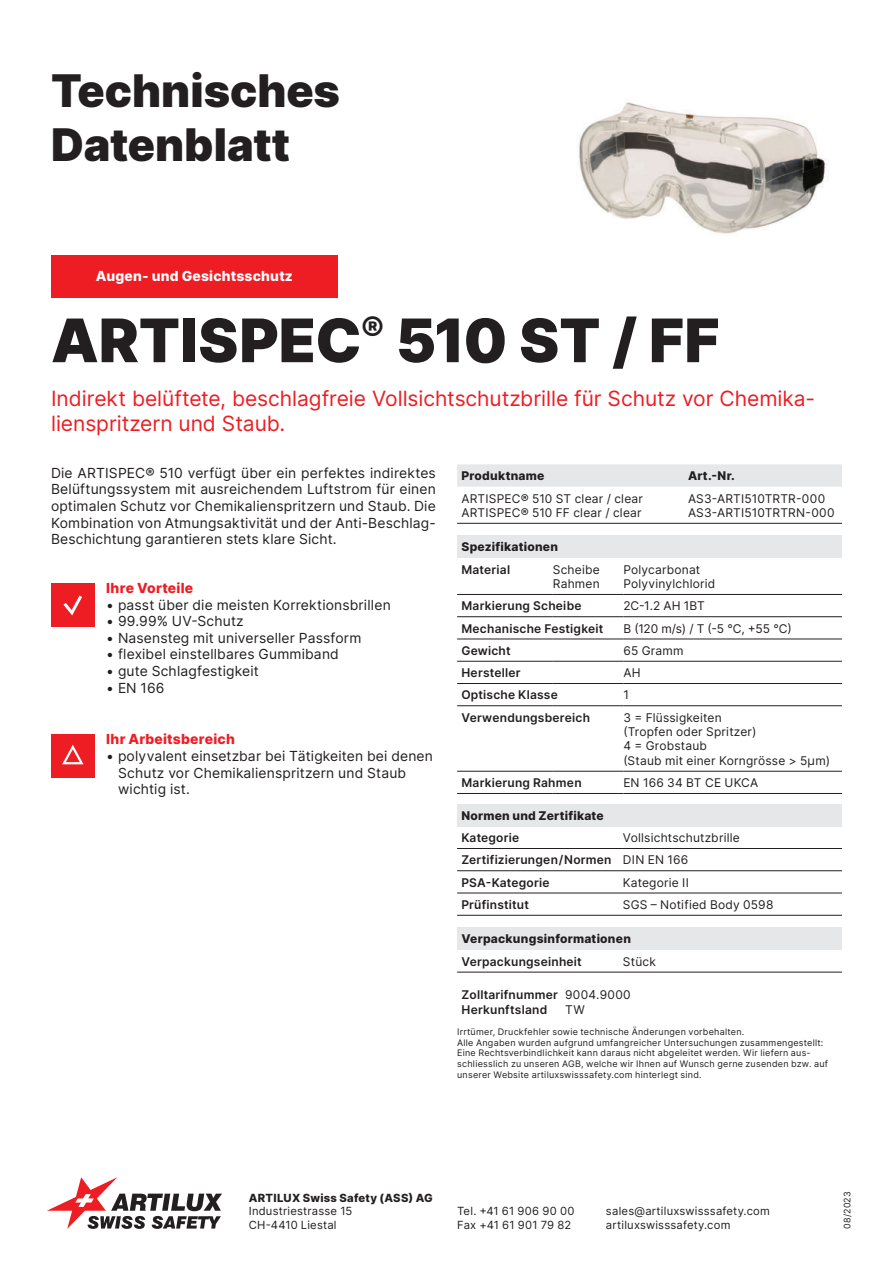
<style>
.page{position:relative;width:893px;height:1263px;background:#fff}
.page>*{position:absolute;margin:0;border:0;box-sizing:border-box;transform-origin:0 0}
.t1{font:900 60px "Inter";color:#231f20}
.t2{font:900 45px/54px "Inter";color:#231f20}
.t3{font:21px/25.2px "Inter";color:#ee1d23}
.t4{font:13.8px/16.6px "Inter";letter-spacing:.01em;color:#231f20;text-align:justify}
.t5{font:800 13.8px "Inter";letter-spacing:.015em;color:#ee1d23}
.t6{font:800 13.8px "Inter";letter-spacing:.015em;color:#fff}
.t7{font:12px/14.4px "Inter";letter-spacing:.015em;color:#231f20}
.t8{font:600 12px/22.2px "Inter";letter-spacing:.02em;color:#231f20}
.t9{font:800 12px "Inter";letter-spacing:.02em;color:#231f20}
.t10{font:11.25px/13.5px "Inter";letter-spacing:.02em;color:#231f20}
.t11{font:800 11.25px "Inter";letter-spacing:.025em;color:#231f20}
.t12{font:9px/10.8px "Inter";letter-spacing:.03em;color:#231f20}
.s1{font-weight:400}
</style>
<div class="page">
<svg style="left:47px;top:1177px;width:174px;height:52px"></svg>
<div style="left:51px;top:255px;width:287px;height:43px;background:#ee1d23"></div>
<div style="left:51px;top:583px;width:44px;height:43px;background:#ee1d23"></div>
<svg style="left:63px;top:595px;width:19px;height:21px"></svg>
<div style="left:51px;top:734px;width:44px;height:44px;background:#ee1d23"></div>
<svg style="left:62px;top:745px;width:22px;height:19px"></svg>
<div style="left:457px;top:464px;width:385px;height:23px;background:#e6e7e9"></div>
<hr style="left:457px;top:523px;width:231px;height:1px;background:#231f20">
<hr style="left:688px;top:523px;width:154px;height:1px;background:#231f20">
<div style="left:457px;top:535px;width:385px;height:23px;background:#e6e7e9"></div>
<hr style="left:457px;top:594px;width:96px;height:1px;background:#231f20">
<hr style="left:553px;top:594px;width:70px;height:1px;background:#231f20">
<hr style="left:623px;top:594px;width:219px;height:1px;background:#231f20">
<hr style="left:457px;top:616px;width:96px;height:1px;background:#231f20">
<hr style="left:553px;top:616px;width:70px;height:1px;background:#231f20">
<hr style="left:623px;top:616px;width:219px;height:1px;background:#231f20">
<hr style="left:457px;top:639px;width:96px;height:1px;background:#231f20">
<hr style="left:553px;top:639px;width:70px;height:1px;background:#231f20">
<hr style="left:623px;top:639px;width:219px;height:1px;background:#231f20">
<hr style="left:457px;top:661px;width:96px;height:1px;background:#231f20">
<hr style="left:553px;top:661px;width:70px;height:1px;background:#231f20">
<hr style="left:623px;top:661px;width:219px;height:1px;background:#231f20">
<hr style="left:457px;top:683px;width:96px;height:1px;background:#231f20">
<hr style="left:553px;top:683px;width:70px;height:1px;background:#231f20">
<hr style="left:623px;top:683px;width:219px;height:1px;background:#231f20">
<hr style="left:457px;top:705px;width:96px;height:1px;background:#231f20">
<hr style="left:553px;top:705px;width:70px;height:1px;background:#231f20">
<hr style="left:623px;top:705px;width:219px;height:1px;background:#231f20">
<hr style="left:457px;top:771px;width:96px;height:1px;background:#231f20">
<hr style="left:553px;top:771px;width:70px;height:1px;background:#231f20">
<hr style="left:623px;top:771px;width:219px;height:1px;background:#231f20">
<hr style="left:457px;top:793px;width:96px;height:1px;background:#231f20">
<hr style="left:553px;top:793px;width:70px;height:1px;background:#231f20">
<hr style="left:623px;top:793px;width:219px;height:1px;background:#231f20">
<div style="left:457px;top:804px;width:385px;height:22px;background:#e6e7e9"></div>
<hr style="left:457px;top:848px;width:166px;height:1px;background:#231f20">
<hr style="left:623px;top:848px;width:219px;height:1px;background:#231f20">
<hr style="left:457px;top:870px;width:166px;height:1px;background:#231f20">
<hr style="left:623px;top:870px;width:219px;height:1px;background:#231f20">
<hr style="left:457px;top:893px;width:166px;height:1px;background:#231f20">
<hr style="left:623px;top:893px;width:219px;height:1px;background:#231f20">
<hr style="left:457px;top:915px;width:166px;height:1px;background:#231f20">
<hr style="left:623px;top:915px;width:219px;height:1px;background:#231f20">
<div style="left:457px;top:927px;width:385px;height:23px;background:#e6e7e9"></div>
<hr style="left:457px;top:972px;width:166px;height:1px;background:#231f20">
<hr style="left:623px;top:972px;width:219px;height:1px;background:#231f20">
<img style="left:579px;top:102px;width:248px;height:132px">
<h2 class="t2" style="left:51px;top:64px;width:291px">Technisches<br>Datenblatt</h2>
<p class="t6" style="left:96px;top:268px;width:199px">Augen- und Gesichtsschutz</p>
<h1 class="t1" style="left:51px;top:305px;width:670px">ARTISPEC<sup>®</sup> 510 ST / FF</h1>
<h3 class="t3" style="left:51px;top:385px;width:766px">Indirekt belüftete, beschlagfreie Vollsichtschutzbrille für Schutz vor Chemika&shy;lienspritzern und Staub.</h3>
<p class="t4" style="left:51px;top:464px;width:386px">Die ARTISPEC® 510 verfügt über ein perfektes indirektes Belüftungssystem mit ausreichendem Luftstrom für einen optimalen Schutz vor Chemikalienspritzern und Staub. Die Kombination von Atmungsaktivität und der Anti-Beschlag-Beschichtung garantieren stets klare Sicht.</p>
<p class="t5" style="left:106px;top:580px;width:88px">Ihre Vorteile</p>
<p class="t4" style="left:106px;top:596px;width:286px">• passt über die meisten Korrektionsbrillen</p>
<p class="t4" style="left:106px;top:613px;width:139px">• 99.99% UV-Schutz</p>
<p class="t4" style="left:106px;top:629px;width:257px">• Nasensteg mit universeller Passform</p>
<p class="t4" style="left:106px;top:646px;width:234px">• flexibel einstellbares Gummiband</p>
<p class="t4" style="left:106px;top:663px;width:154px">• gute Schlagfestigkeit</p>
<p class="t4" style="left:106px;top:679px;width:60px">• EN 166</p>
<p class="t9" style="left:461px;top:469px;width:85px">Produktname</p>
<p class="t9" style="left:688px;top:467px;width:48px">Art.-Nr.</p>
<p class="t7" style="left:461px;top:491px;width:183px">ARTISPEC® 510 ST clear / clear<br>ARTISPEC® 510 FF clear / clear</p>
<p class="t7" style="left:688px;top:491px;width:148px">AS3-ARTI510TRTR-000<br>AS3-ARTI510TRTRN-000</p>
<p class="t9" style="left:461px;top:540px;width:98px">Spezifikationen</p>
<p class="t8" style="left:461px;top:558px;width:50px">Material</p>
<p class="t7" style="left:553px;top:562px;width:49px">Scheibe<br>Rahmen</p>
<p class="t7" style="left:623px;top:562px;width:94px">Polycarbonat<br>Polyvinylchlorid</p>
<p class="t8" style="left:461px;top:595px;width:122px">Markierung Scheibe</p>
<p class="t7" style="left:623px;top:598px;width:83px">2C-1.2 AH 1BT</p>
<p class="t8" style="left:461px;top:617px;width:143px">Mechanische Festigkeit</p>
<p class="t7" style="left:623px;top:621px;width:170px">B (120 m/s) / T (-5 °C, +55 °C)</p>
<p class="t8" style="left:461px;top:639px;width:51px">Gewicht</p>
<p class="t7" style="left:623px;top:643px;width:62px">65 Gramm</p>
<p class="t8" style="left:461px;top:662px;width:61px">Hersteller</p>
<p class="t7" style="left:623px;top:665px;width:19px">AH</p>
<p class="t8" style="left:461px;top:684px;width:98px">Optische Klasse</p>
<p class="t7" style="left:623px;top:688px;width:7px">1</p>
<p class="t8" style="left:461px;top:706px;width:130px">Verwendungsbereich</p>
<p class="t7" style="left:623px;top:710px;width:208px">3 = Flüssigkeiten<br>(Tropfen oder Spritzer)<br>4 = Grobstaub<br>(Staub mit einer Korngrösse &gt; 5µm)</p>
<p class="t8" style="left:461px;top:772px;width:122px">Markierung Rahmen</p>
<p class="t7" style="left:623px;top:775px;width:136px">EN 166 34 BT CE UKCA</p>
<p class="t9" style="left:461px;top:807px;width:144px">Normen und Zertifikate</p>
<p class="t8" style="left:461px;top:827px;width:59px">Kategorie</p>
<p class="t5" style="left:106px;top:731px;width:130px">Ihr Arbeitsbereich</p>
<p class="t4" style="left:118px;top:748px;width:316px;text-align:left;text-indent:-12px">• polyvalent einsetzbar bei Tätigkeiten bei denen<br>Schutz vor Chemikalienspritzern und Staub wichtig ist.</p>
<p class="t8" style="left:461px;top:827px;width:280px;text-indent:162px"><span class="s1">Vollsichtschutzbrille<br></span>Zertifizierungen/Normen <span class="s1">DIN EN 166<br></span>PSA-Kategorie</p>
<p class="t7" style="left:623px;top:875px;width:67px">Kategorie II</p>
<p class="t8" style="left:461px;top:893px;width:69px">Prüfinstitut</p>
<p class="t7" style="left:623px;top:897px;width:152px">SGS – Notified Body 0598</p>
<p class="t9" style="left:461px;top:932px;width:171px">Verpackungsinformationen</p>
<p class="t8" style="left:461px;top:950px;width:122px">Verpackungseinheit</p>
<p class="t7" style="left:623px;top:954px;width:35px">Stück</p>
<p class="t8" style="left:462px;top:988px;width:171px;line-height:14.4px">Zolltarifnummer <span class="s1">9004.9000<br></span>Herkunftsland</p>
<p class="t7" style="left:565px;top:1002px;width:21px">TW</p>
<p class="t12" style="left:457px;top:1026px;width:372px">Irrtümer, Druckfehler sowie technische Änderungen vorbehalten.<br>Alle Angaben wurden aufgrund umfangreicher Untersuchungen zusammengestellt:<br>Eine Rechtsverbindlichkeit kann daraus nicht abgeleitet werden. Wir liefern aus&shy;schliesslich zu unseren AGB, welche wir Ihnen auf Wunsch gerne zusenden bzw. auf unserer Website artiluxswisssafety.com hinterlegt sind.</p>
<p class="t11" style="left:249px;top:1190px;width:186px">ARTILUX Swiss Safety (ASS) AG</p>
<p class="t10" style="left:249px;top:1204px;width:105px">Industriestrasse 15<br>CH-4410 Liestal</p>
<p class="t10" style="left:457px;top:1204px;width:119px">Tel. +41 61 906 90 00<br>Fax +41 61 901 79 82</p>
<p class="t10" style="left:606px;top:1204px;width:165px">sales@artiluxswisssafety.com artiluxswisssafety.com</p>
<p class="t12" style="left:842px;top:1229px;width:39px;rotate:-90deg">08/2023</p>
</div>
